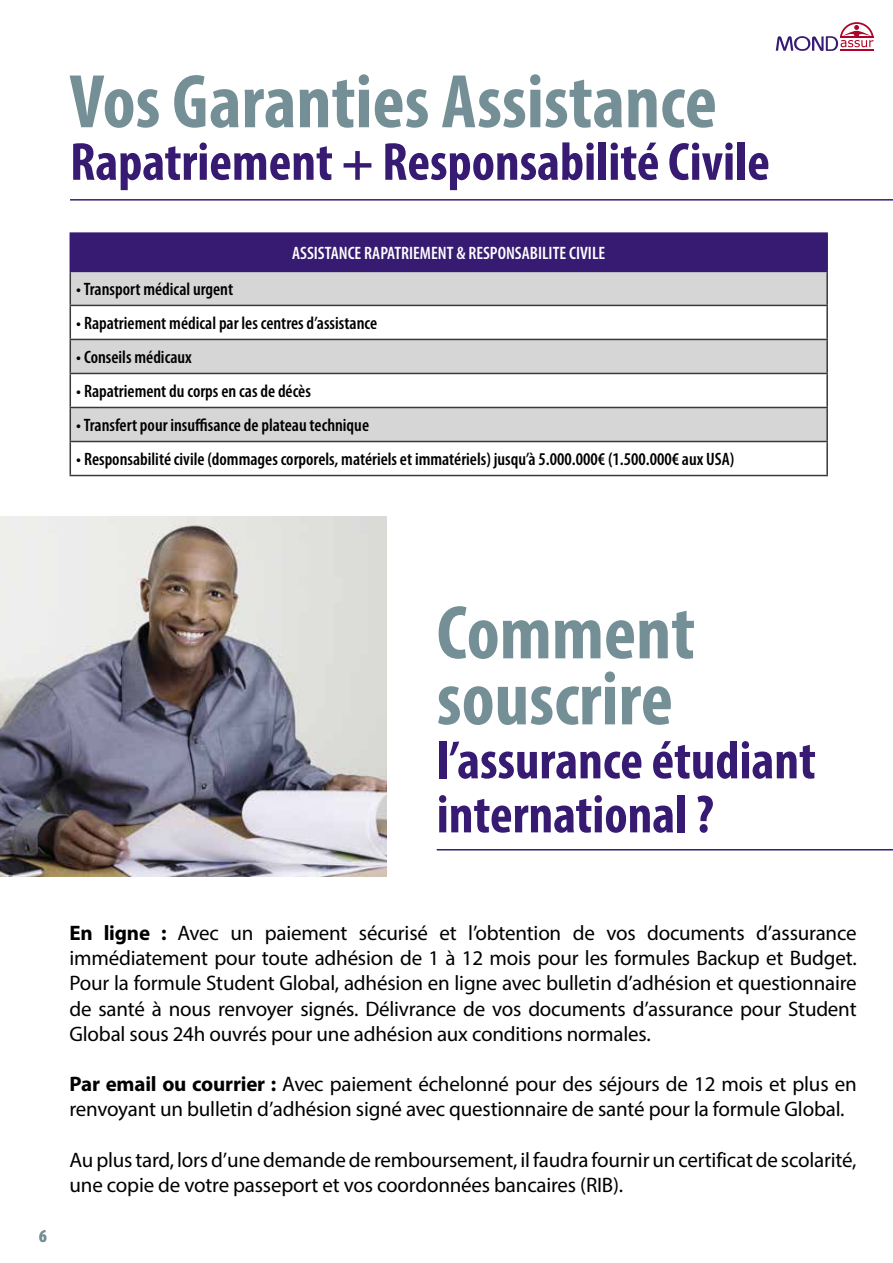
<style>
.page{position:relative;width:893px;height:1263px;background:#fff}
.page>*{position:absolute;margin:0;border:0;box-sizing:border-box;transform-origin:0 0}
.t1{font:700 condensed 76.65px/66px "Myriad Pro";color:#748f96}
.t2{font:700 condensed 54px/54px "Myriad Pro";color:#371b73}
.t3{font:21px/25.2px "Myriad Pro";letter-spacing:-.01em;color:#000}
.t4{font:600 condensed 18px "Myriad Pro";color:#000}
.t5{font:600 condensed 18px "Myriad Pro";color:#fff}
.t6{font:700 condensed 18px "Myriad Pro";color:#748f96}
.s1{font-weight:700}
</style>
<div class="page">
<hr style="left:437px;top:849px;width:456px;height:1px;background:#371b73">
<hr style="left:70px;top:199px;width:823px;height:2px;background:#371b73">
<div style="left:70px;top:233px;width:757px;height:38px;background:#371b73"></div>
<div style="left:71px;top:272px;width:755px;height:33px;background:#d6d6d6"></div>
<svg style="left:71px;top:306px;width:755px;height:169px"></svg>
<hr style="left:70px;top:272px;width:1px;height:33px;background:#37393b">
<hr style="left:826px;top:272px;width:2px;height:33px;background:#37393b">
<hr style="left:70px;top:305px;width:758px;height:1px;background:#37393b">
<hr style="left:70px;top:306px;width:1px;height:33px;background:#37393b">
<hr style="left:826px;top:306px;width:2px;height:33px;background:#37393b">
<hr style="left:70px;top:339px;width:758px;height:1px;background:#37393b">
<hr style="left:70px;top:340px;width:1px;height:33px;background:#37393b">
<hr style="left:826px;top:340px;width:2px;height:33px;background:#37393b">
<hr style="left:70px;top:373px;width:758px;height:1px;background:#37393b">
<hr style="left:70px;top:374px;width:1px;height:33px;background:#37393b">
<hr style="left:826px;top:374px;width:2px;height:33px;background:#37393b">
<hr style="left:70px;top:407px;width:758px;height:1px;background:#37393b">
<hr style="left:70px;top:408px;width:1px;height:33px;background:#37393b">
<hr style="left:826px;top:408px;width:2px;height:33px;background:#37393b">
<hr style="left:70px;top:441px;width:758px;height:1px;background:#37393b">
<hr style="left:70px;top:442px;width:1px;height:33px;background:#37393b">
<hr style="left:826px;top:442px;width:2px;height:33px;background:#37393b">
<hr style="left:70px;top:475px;width:758px;height:1px;background:#37393b">
<hr style="left:70px;top:232px;width:758px;height:2px;background:#371b73">
<hr style="left:826px;top:234px;width:2px;height:37px;background:#371b73">
<hr style="left:70px;top:271px;width:758px;height:1px;background:#371b73">
<img style="left:0;top:517px;width:387px;height:359px">
<svg style="left:776px;top:22px;width:97px;height:29px"></svg>
<hr style="left:840px;top:49px;width:33px;height:2px;background:#b0032a">
<h1 class="t1" style="left:70px;top:67px;width:649px">Vos Garanties Assistance</h1>
<h2 class="t2" style="left:70px;top:134px;width:701px">Rapatriement + Responsabilité Civile</h2>
<p class="t5" style="left:292px;top:242px;width:315px">ASSISTANCE RAPATRIEMENT &amp; RESPONSABILITE CIVILE</p>
<p class="t4" style="left:76px;top:278px;width:158px">• Transport médical urgent</p>
<p class="t4" style="left:76px;top:312px;width:302px">• Rapatriement médical par les centres d’assistance</p>
<p class="t4" style="left:76px;top:346px;width:117px">• Conseils médicaux</p>
<p class="t4" style="left:76px;top:380px;width:236px">• Rapatriement du corps en cas de décès</p>
<p class="t4" style="left:76px;top:414px;width:294px">• Transfert pour insuffisance de plateau technique</p>
<p class="t4" style="left:76px;top:448px;width:660px">• Responsabilité civile (dommages corporels, matériels et immatériels) jusqu’à 5.000.000€ (1.500.000€ aux USA)</p>
<h1 class="t1" style="left:437px;top:598px;width:260px">Comment souscrire</h1>
<h2 class="t2" style="left:437px;top:732px;width:381px">l’assurance étudiant international ?</h2>
<p class="t6" style="left:39px;top:1224px;width:9px">6</p>
<p class="t3" style="left:70px;top:920px;width:789px;text-align:justify"><span class="s1">En ligne :</span> Avec un paiement sécurisé et l’obtention de vos documents d’assurance immédiatement pour toute adhésion de 1 à 12 mois pour les formules Backup et Budget.<br>Pour la formule Student Global, adhésion en ligne avec bulletin d’adhésion et questionnaire de santé à nous renvoyer signés. Délivrance de vos documents d’assurance pour Student Global sous 24h ouvrés pour une adhésion aux conditions normales.</p>
<p class="t3" style="left:70px;top:1071px;width:789px"><span class="s1">Par email ou courrier :</span> Avec paiement échelonné pour des séjours de 12 mois et plus en renvoyant un bulletin d’adhésion signé avec questionnaire de santé pour la formule Global.</p>
<p class="t3" style="left:70px;top:1147px;width:788px">Au plus tard, lors d’une demande de remboursement, il faudra fournir un certificat de scolarité, une copie de votre passeport et vos coordonnées bancaires (RIB).</p>
</div>
